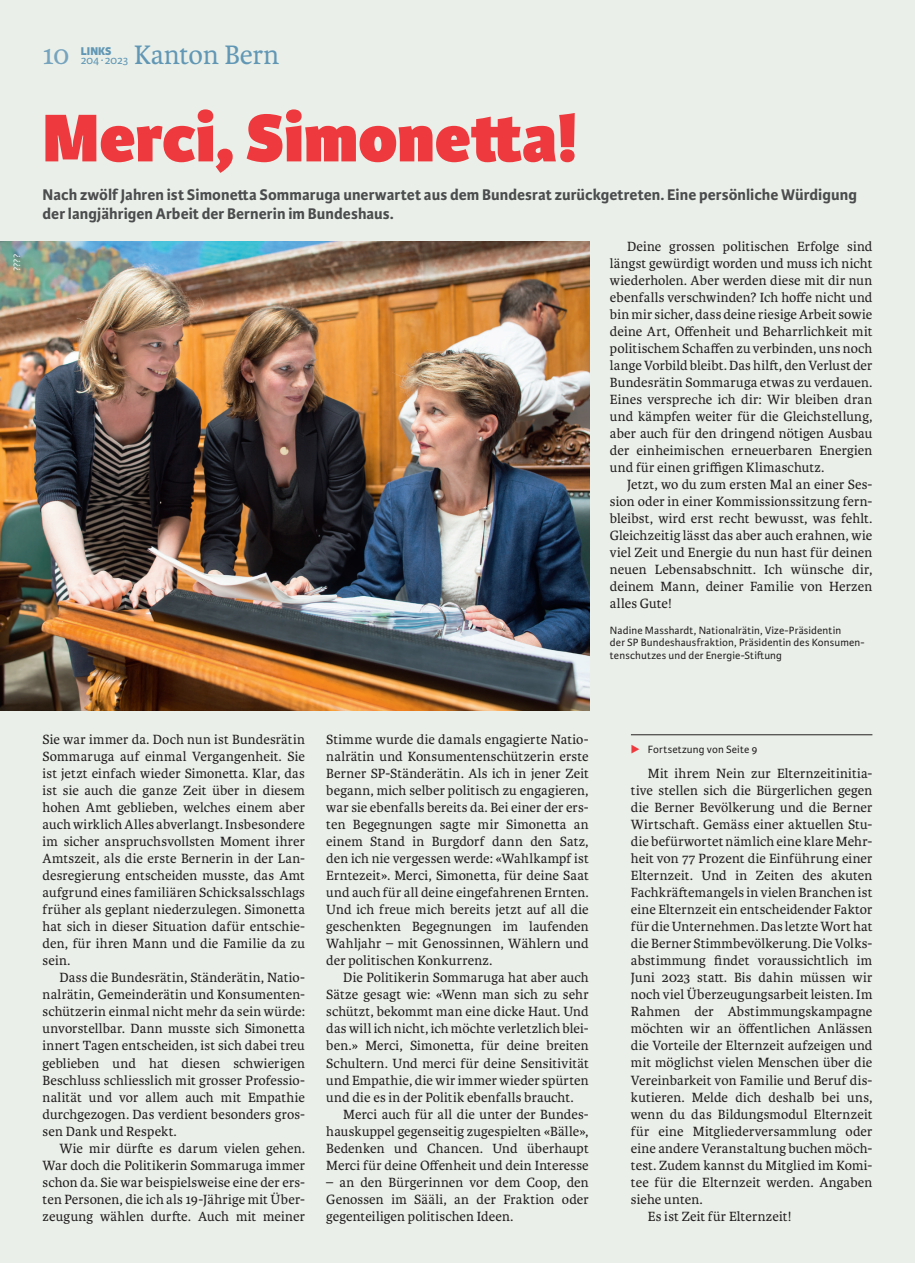
<style>
.page{position:relative;width:915px;height:1263px;background:#fff}
.page>*{position:absolute;margin:0;border:0;box-sizing:border-box;transform-origin:0 0}
.t1{font:800 72px "Karmina Sans";color:#ee3a3e}
.t2{font:28.5px "Karmina";color:#6197b5}
.t3{font:28.5px "Karmina";color:#76a3bd}
.t4{font:700 16.5px/18.8px "Karmina Sans";letter-spacing:.005em;color:#4b4c4d}
.t5{font:14.25px/17px "Karmina";letter-spacing:.01em;color:#231f20;text-align:justify}
.t6{font:12px "Karmina Sans";letter-spacing:-.02em;color:#6197b5}
.t7{font:800 12px "Karmina Sans";color:#6197b5}
.t8{font:11.25px/12.8px "Karmina Sans";letter-spacing:.015em;color:#231f20}
.t9{font:9.75px "Karmina Sans";color:#fff}
.s1{color:#ee3a3e}
</style>
<div class="page">
<div style="left:0;top:0;width:914px;height:1263px;background:#eaf0e9"></div>
<img style="left:0;top:242px;width:589px;height:468px">
<hr style="left:630px;top:734px;width:242px;height:1px;background:#231f20">
<p class="t9" style="left:11px;top:271px;width:18px;rotate:-90deg">????</p>
<p class="t6" style="left:81px;top:53px;width:49px">204∙ 2023</p>
<h2 class="t2" style="left:134px;top:39px;width:147px">Kanton Bern</h2>
<h2 class="t3" style="left:43px;top:39px;width:28px">10</h2>
<p class="t7" style="left:81px;top:44px;width:32px">LINKS</p>
<h1 class="t1" style="left:43px;top:95px;width:536px">Merci, Simonetta!</h1>
<p class="t4" style="left:43px;top:185px;width:815px">Nach zwölf Jahren ist Simonetta Sommaruga unerwartet aus dem Bundesrat zurückgetreten. Eine persönliche Würdigung der langjährigen Arbeit der Bernerin im Bundeshaus.</p>
<p class="t5" style="left:609px;top:238px;width:264px;text-indent:17px">Deine grossen politischen Erfolge sind längst gewürdigt worden und muss ich nicht wiederholen. Aber werden diese mit dir nun ebenfalls verschwinden? Ich hoffe nicht und bin mir sicher, dass deine riesige Arbeit sowie deine Art, Offenheit und Beharrlichkeit mit politischem Schaffen zu verbinden, uns noch lange Vorbild bleibt. Das hilft, den Verlust der Bundesrätin Sommaruga etwas zu verdauen.<br>Eines verspreche ich dir: Wir bleiben dran und kämpfen weiter für die Gleichstellung, aber auch für den dringend nötigen Ausbau der einheimischen erneuerbaren Energien und für einen griffigen Klimaschutz.</p>
<p class="t5" style="left:609px;top:476px;width:264px;text-indent:17px">Jetzt, wo du zum ersten Mal an einer Ses&shy;sion oder in einer Kommissionssitzung fern&shy;bleibst, wird erst recht bewusst, was fehlt.<br>Gleichzeitig lässt das aber auch erahnen, wie viel Zeit und Energie du nun hast für deinen neuen Lebensabschnitt. Ich wünsche dir, deinem Mann, deiner Familie von Herzen alles Gute!</p>
<p class="t8" style="left:609px;top:624px;width:256px">Nadine Masshardt, Nationalrätin, Vize-Präsidentin<br>der SP Bundeshausfraktion, Präsidentin des Konsumen&shy;tenschutzes und der Energie-Stiftung</p>
<p class="t5" style="left:43px;top:731px;width:264px">Sie war immer da. Doch nun ist Bundesrätin Sommaruga auf einmal Vergangenheit. Sie ist jetzt einfach wieder Simonetta. Klar, das ist sie auch die ganze Zeit über in diesem hohen Amt geblieben, welches einem aber auch wirklich Alles abverlangt. Insbesondere im sicher anspruchsvollsten Moment ihrer Amtszeit, als die erste Bernerin in der Lan&shy;desregierung entscheiden musste, das Amt aufgrund eines familiären Schicksalsschlags früher als geplant niederzulegen. Simonetta hat sich in dieser Situation dafür entschie&shy;den, für ihren Mann und die Familie da zu sein.</p>
<p class="t5" style="left:43px;top:969px;width:264px;text-indent:17px">Dass die Bundesrätin, Ständerätin, Natio&shy;nalrätin, Gemeinderätin und Konsumenten&shy;schützerin einmal nicht mehr da sein würde: unvorstellbar. Dann musste sich Simonetta innert Tagen entscheiden, ist sich dabei treu geblieben und hat diesen schwierigen Beschluss schliesslich mit grosser Professio&shy;nalität und vor allem auch mit Empathie durchgezogen. Das verdient besonders gros&shy;sen Dank und Respekt.</p>
<p class="t5" style="left:43px;top:1140px;width:264px;text-indent:17px">Wie mir dürfte es darum vielen gehen.<br>War doch die Politikerin Sommaruga immer schon da. Sie war beispielsweise eine der ers&shy;ten Personen, die ich als 19-Jährige mit Über&shy;zeugung wählen durfte. Auch mit meiner</p>
<p class="t5" style="left:326px;top:731px;width:264px">Stimme wurde die damals engagierte Natio&shy;nalrätin und Konsumentenschützerin erste Berner SP-Ständerätin. Als ich in jener Zeit begann, mich selber politisch zu engagieren, war sie ebenfalls bereits da. Bei einer der ers&shy;ten Begegnungen sagte mir Simonetta an einem Stand in Burgdorf dann den Satz, den ich nie vergessen werde: «Wahlkampf ist Erntezeit». Merci, Simonetta, für deine Saat und auch für all deine eingefahrenen Ernten.<br>Und ich freue mich bereits jetzt auf all die geschenkten Begegnungen im laufenden Wahljahr – mit Genossinnen, Wählern und der politischen Konkurrenz.</p>
<p class="t5" style="left:326px;top:969px;width:264px;text-indent:17px">Die Politikerin Sommaruga hat aber auch Sätze gesagt wie: «Wenn man sich zu sehr schützt, bekommt man eine dicke Haut. Und das will ich nicht, ich möchte verletzlich blei&shy;ben.» Merci, Simonetta, für deine breiten Schultern. Und merci für deine Sensitivität und Empathie, die wir immer wieder spürten und die es in der Politik ebenfalls braucht.</p>
<p class="t5" style="left:326px;top:1106px;width:264px;text-indent:17px">Merci auch für all die unter der Bundes&shy;hauskuppel gegenseitig zugespielten «Bälle», Bedenken und Chancen. Und überhaupt Merci für deine Offenheit und dein Interesse</p>
<p class="t5" style="left:326px;top:1174px;width:264px">– an den Bürgerinnen vor dem Coop, den Genossen im Sääli, an der Fraktion oder gegenteiligen politischen Ideen.</p>
<p class="t8" style="left:630px;top:743px;width:128px"><span class="s1">▶</span> Fortsetzung von Seite 9</p>
<p class="t5" style="left:647px;top:765px;width:225px">Mit ihrem Nein zur Elternzeitinitia-</p>
<p class="t5" style="left:630px;top:782px;width:243px">tive stellen sich die Bürgerlichen gegen</p>
<p class="t5" style="left:630px;top:799px;width:243px">die Berner Bevölkerung und die Berner</p>
<p class="t5" style="left:630px;top:816px;width:243px">Wirtschaft. Gemäss einer aktuellen Stu-</p>
<p class="t5" style="left:630px;top:833px;width:243px">die befürwortet nämlich eine klare Mehr-</p>
<p class="t5" style="left:630px;top:850px;width:243px">heit von 77 Prozent die Einführung einer</p>
<p class="t5" style="left:630px;top:867px;width:243px">Elternzeit. Und in Zeiten des akuten</p>
<p class="t5" style="left:630px;top:884px;width:243px">Fachkräftemangels in vielen Branchen ist</p>
<p class="t5" style="left:630px;top:901px;width:243px">eine Elternzeit ein entscheidender Faktor</p>
<p class="t5" style="left:630px;top:918px;width:243px">für die Unternehmen. Das letzte Wort hat</p>
<p class="t5" style="left:630px;top:935px;width:243px">die Berner Stimmbevölkerung. Die Volks-</p>
<p class="t5" style="left:630px;top:952px;width:243px">abstimmung findet voraussichtlich im</p>
<p class="t5" style="left:630px;top:969px;width:243px">Juni 2023 statt. Bis dahin müssen wir</p>
<p class="t5" style="left:630px;top:986px;width:243px">noch viel Überzeugungsarbeit leisten. Im</p>
<p class="t5" style="left:630px;top:1003px;width:243px">Rahmen der Abstimmungskampagne</p>
<p class="t5" style="left:630px;top:1020px;width:243px">möchten wir an öffentlichen Anlässen</p>
<p class="t5" style="left:630px;top:1037px;width:243px">die Vorteile der Elternzeit aufzeigen und</p>
<p class="t5" style="left:630px;top:1054px;width:243px">mit möglichst vielen Menschen über die</p>
<p class="t5" style="left:630px;top:1071px;width:243px">Vereinbarkeit von Familie und Beruf dis-</p>
<p class="t5" style="left:630px;top:1088px;width:243px">kutieren. Melde dich deshalb bei uns,</p>
<p class="t5" style="left:630px;top:1106px;width:243px">wenn du das Bildungsmodul Elternzeit</p>
<p class="t5" style="left:630px;top:1123px;width:243px">für eine Mitgliederversammlung oder</p>
<p class="t5" style="left:630px;top:1140px;width:243px">eine andere Veranstaltung buchen möch-</p>
<p class="t5" style="left:630px;top:1157px;width:243px">test. Zudem kannst du Mitglied im Komi-</p>
<p class="t5" style="left:630px;top:1174px;width:243px">tee für die Elternzeit werden. Angaben</p>
<p class="t5" style="left:630px;top:1191px;width:73px">siehe unten.</p>
<p class="t5" style="left:647px;top:1208px;width:145px">Es ist Zeit für Elternzeit!</p>
</div>
